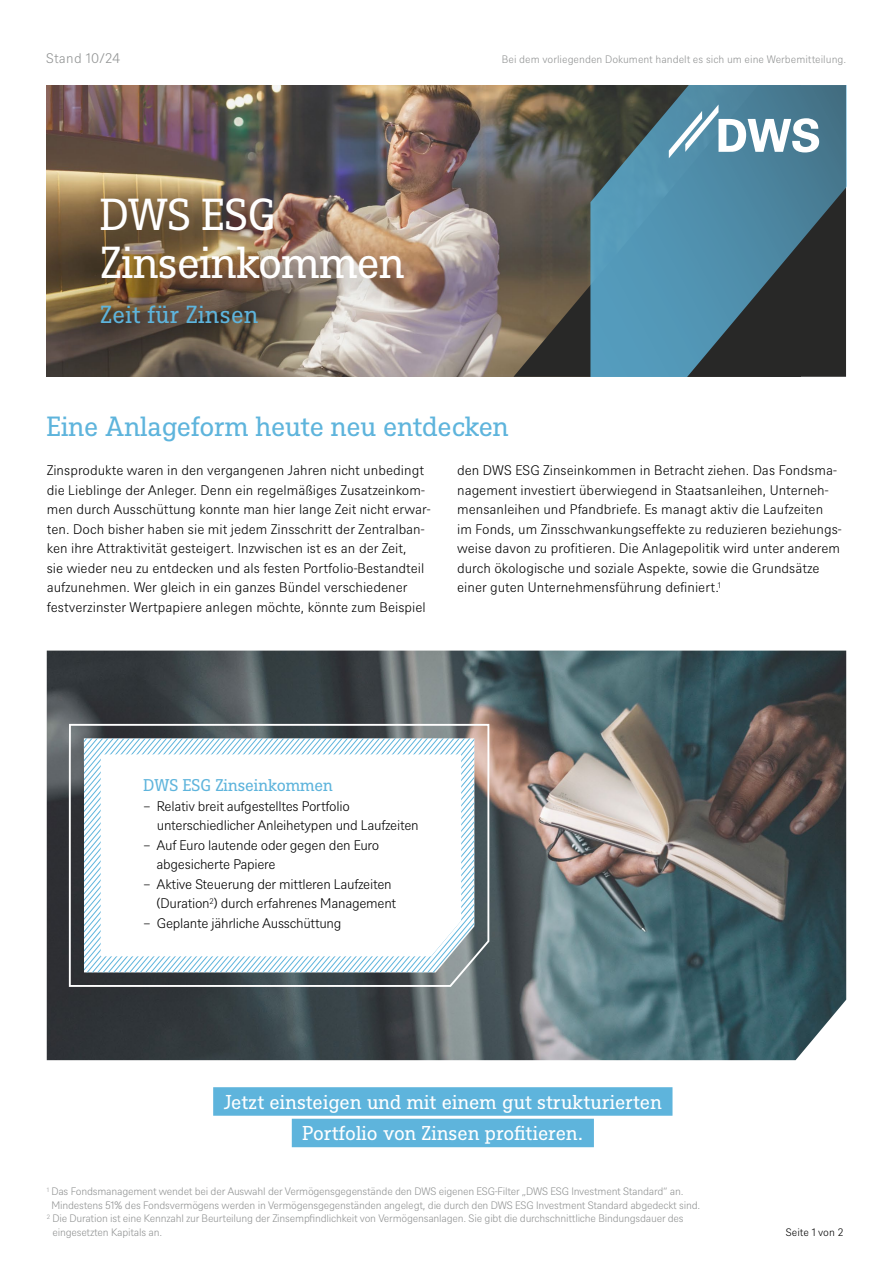
<style>
.page{position:relative;width:893px;height:1263px;background:#fff}
.page>*{position:absolute;margin:0;border:0;box-sizing:border-box;transform-origin:0 0}
.t1{font:43.5px/48px "DWS Slab";letter-spacing:-.01em;color:#fff}
.t2{font:27px "DWS Slab";letter-spacing:-.005em;color:#5eb4dc}
.t3{font:24px "DWS Slab";letter-spacing:.02em;color:#5eb4dc}
.t4{font:19.5px/31.5px "DWS Slab";letter-spacing:.01em;color:#fff;text-align:center}
.t5{font:16.5px "DWS Slab";color:#5eb4dc}
.t6{font:300 13.5px/19.5px "DWS Sans";color:#000}
.t7{font:300 13.5px/19.5px "DWS Sans";letter-spacing:-.02em;color:#000}
.t8{font:300 13.5px "DWS Sans";letter-spacing:.02em;color:#919393}
.t9{font:300 10.5px "DWS Sans";letter-spacing:-.02em;color:#919393}
.t10{font:300 10.5px "DWS Sans";color:#919393}
.t11{font:300 10.5px "DWS Sans";color:#000}
</style>
<div class="page">
<img style="left:46px;top:85px;width:467px;height:292px">
<svg style="left:513px;top:85px;width:334px;height:292px"></svg>
<svg style="left:590px;top:85px;width:256px;height:292px"></svg>
<div style="left:95px;top:190px;width:336px;height:117px;background:#000;opacity:.21"></div>
<svg style="left:61px;top:265px;width:240px;height:108px"></svg>
<svg style="left:669px;top:104px;width:150px;height:54px"></svg>
<img style="left:47px;top:651px;width:799px;height:409px">
<svg style="left:68px;top:723px;width:423px;height:265px"></svg>
<div style="left:213px;top:1087px;width:459px;height:29px;background:#5eb4dc"></div>
<div style="left:292px;top:1119px;width:302px;height:28px;background:#5eb4dc"></div>
<svg style="left:84px;top:738px;width:390px;height:234px"></svg>
<svg style="left:101px;top:754px;width:360px;height:202px"></svg>
<p class="t8" style="left:46px;top:50px;width:75px">Stand 10/24</p>
<p class="t10" style="left:502px;top:53px;width:346px">Bei dem vorliegenden Dokument handelt es sich um eine Werbemitteilung.</p>
<h1 class="t1" style="left:100px;top:188px;width:306px">DWS ESG<br>Zinseinkommen</h1>
<h3 class="t3" style="left:100px;top:298px;width:160px">Zeit für Zinsen</h3>
<h2 class="t2" style="left:47px;top:408px;width:464px">Eine Anlageform heute neu entdecken</h2>
<p class="t6" style="left:457px;top:460px;width:386px">den DWS ESG Zinseinkommen in Betracht ziehen. Das Fondsma&shy;nagement investiert überwiegend in Staatsanleihen, Unterneh&shy;mensanleihen und Pfandbriefe. Es managt aktiv die Laufzeiten<br>im Fonds, um Zinsschwankungseffekte zu reduzieren beziehungs&shy;weise davon zu profitieren. Die Anlagepolitik wird unter anderem durch ökologische und soziale Aspekte, sowie die Grundsätze einer guten Unternehmensführung definiert.<sup>1</sup></p>
<p class="t6" style="left:47px;top:460px;width:385px">Zinsprodukte waren in den vergangenen Jahren nicht unbedingt die Lieblinge der Anleger. Denn ein regelmäßiges Zusatzeinkom&shy;men durch Ausschüttung konnte man hier lange Zeit nicht erwar&shy;ten. Doch bisher haben sie mit jedem Zinsschritt der Zentralban&shy;ken ihre Attraktivität gesteigert. Inzwischen ist es an der Zeit,<br>sie wieder neu zu entdecken und als festen Portfolio-Bestandteil aufzunehmen. Wer gleich in ein ganzes Bündel verschiedener festverzinster Wertpapiere anlegen möchte, könnte zum Beispiel</p>
<p class="t5" style="left:143px;top:774px;width:191px">DWS ESG Zinseinkommen</p>
<p class="t7" style="left:157px;top:795px;width:263px;text-indent:-13px">– Relativ breit aufgestelltes Portfolio unterschiedlicher Anleihetypen und Laufzeiten</p>
<p class="t7" style="left:157px;top:834px;width:224px;text-indent:-13px">– Auf Euro lautende oder gegen den Euro abgesicherte Papiere</p>
<p class="t7" style="left:157px;top:873px;width:241px;text-indent:-13px">– Aktive Steuerung der mittleren Laufzeiten (Duration<sup>2</sup>) durch erfahrenes Management</p>
<p class="t7" style="left:143px;top:912px;width:200px">– Geplante jährliche Ausschüttung</p>
<h3 class="t4" style="left:224px;top:1085px;width:440px">Jetzt einsteigen und mit einem gut strukturierten<br>Portfolio von Zinsen profitieren.</h3>
<p class="t9" style="left:47px;top:1184px;width:638px"><sup>1</sup> Das Fondsmanagement wendet bei der Auswahl der Vermögensgegenstände den DWS eigenen ESG-Filter „DWS ESG Investment Standard“ an.</p>
<p class="t9" style="left:51px;top:1198px;width:650px">Mindestens 51% des Fondsvermögens werden in Vermögensgegenständen angelegt, die durch den DWS ESG Investment Standard abgedeckt sind.</p>
<p class="t9" style="left:47px;top:1211px;width:638px"><sup>2</sup> Die Duration ist eine Kennzahl zur Beurteilung der Zinsempfindlichkeit von Vermögensanlagen. Sie gibt die durchschnittliche Bindungsdauer des</p>
<p class="t9" style="left:52px;top:1225px;width:111px">eingesetzten Kapitals an.</p>
<p class="t11" style="left:786px;top:1225px;width:59px">Seite 1 von 2</p>
</div>
